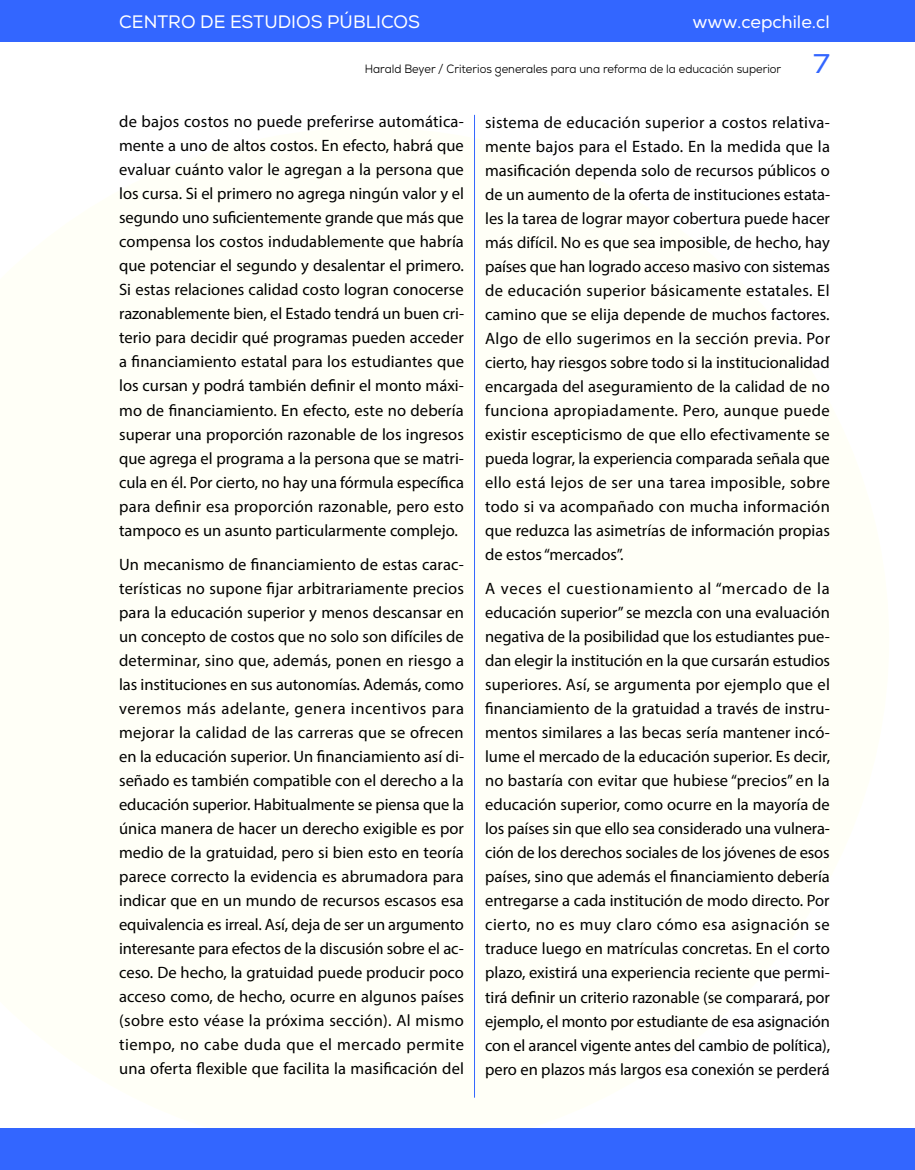
<style>
.page{position:relative;width:915px;height:1170px;background:#fff}
.page>*{position:absolute;margin:0;border:0;box-sizing:border-box;transform-origin:0 0}
.t1{font:27px "Nexa";color:#36f;scale:1.1 1}
.t2{font:18px "Nexa";color:#fff}
.t3{font:16.5px/24px "Myriad Pro";color:#000;text-align:justify}
.t4{font:12px "Nexa";color:#000;scale:.93 1}
</style>
<div class="page">
<hr style="left:474px;top:115px;width:1px;height:982px;background:#36f">
<div style="left:0;top:0;width:914px;height:41px;background:#36f"></div>
<div style="left:0;top:1128px;width:914px;height:41px;background:#36f"></div>
<p class="t2" style="left:119px;top:11px;width:302px">CENTRO DE ESTUDIOS PÚBLICOS</p>
<p class="t4" style="left:365px;top:62px;width:449px">Harald Beyer / Criterios generales para una reforma de la educación superior</p>
<p class="t2" style="left:692px;top:11px;width:139px">www.cepchile.cl</p>
<h1 class="t1" style="left:812px;top:47px;width:17px">7</h1>
<p class="t3" style="left:119px;top:109px;width:346px">de bajos costos no puede preferirse automática&shy;mente a uno de altos costos. En efecto, habrá que evaluar cuánto valor le agregan a la persona que los cursa. Si el primero no agrega ningún valor y el segundo uno suficientemente grande que más que compensa los costos indudablemente que habría que potenciar el segundo y desalentar el primero.<br>Si estas relaciones calidad costo logran conocerse razonablemente bien, el Estado tendrá un buen cri&shy;terio para decidir qué programas pueden acceder a financiamiento estatal para los estudiantes que los cursan y podrá también definir el monto máxi&shy;mo de financiamiento. En efecto, este no debería superar una proporción razonable de los ingresos que agrega el programa a la persona que se matri&shy;cula en él. Por cierto, no hay una fórmula específica para definir esa proporción razonable, pero esto tampoco es un asunto particularmente complejo.</p>
<p class="t3" style="left:119px;top:552px;width:346px">Un mecanismo de financiamiento de estas carac&shy;terísticas no supone fijar arbitrariamente precios para la educación superior y menos descansar en un concepto de costos que no solo son difíciles de determinar, sino que, además, ponen en riesgo a las instituciones en sus autonomías. Además, como veremos más adelante, genera incentivos para mejorar la calidad de las carreras que se ofrecen en la educación superior. Un financiamiento así di&shy;señado es también compatible con el derecho a la educación superior. Habitualmente se piensa que la única manera de hacer un derecho exigible es por medio de la gratuidad, pero si bien esto en teoría parece correcto la evidencia es abrumadora para indicar que en un mundo de recursos escasos esa equivalencia es irreal. Así, deja de ser un argumento interesante para efectos de la discusión sobre el ac&shy;ceso. De hecho, la gratuidad puede producir poco acceso como, de hecho, ocurre en algunos países (sobre esto véase la próxima sección). Al mismo tiempo, no cabe duda que el mercado permite una oferta flexible que facilita la masificación del</p>
<p class="t3" style="left:485px;top:110px;width:346px">sistema de educación superior a costos relativa&shy;mente bajos para el Estado. En la medida que la masificación dependa solo de recursos públicos o de un aumento de la oferta de instituciones estata&shy;les la tarea de lograr mayor cobertura puede hacer más difícil. No es que sea imposible, de hecho, hay países que han logrado acceso masivo con sistemas de educación superior básicamente estatales. El camino que se elija depende de muchos factores.<br>Algo de ello sugerimos en la sección previa. Por cierto, hay riesgos sobre todo si la institucionalidad encargada del aseguramiento de la calidad de no funciona apropiadamente. Pero, aunque puede existir escepticismo de que ello efectivamente se pueda lograr, la experiencia comparada señala que ello está lejos de ser una tarea imposible, sobre todo si va acompañado con mucha información que reduzca las asimetrías de información propias de estos “mercados”.</p>
<p class="t3" style="left:485px;top:576px;width:346px">A veces el cuestionamiento al “mercado de la educación superior” se mezcla con una evaluación negativa de la posibilidad que los estudiantes pue&shy;dan elegir la institución en la que cursarán estudios superiores. Así, se argumenta por ejemplo que el financiamiento de la gratuidad a través de instru&shy;mentos similares a las becas sería mantener incó&shy;lume el mercado de la educación superior. Es decir, no bastaría con evitar que hubiese “precios” en la educación superior, como ocurre en la mayoría de los países sin que ello sea considerado una vulnera&shy;ción de los derechos sociales de los jóvenes de esos países, sino que además el financiamiento debería entregarse a cada institución de modo directo. Por cierto, no es muy claro cómo esa asignación se traduce luego en matrículas concretas. En el corto plazo, existirá una experiencia reciente que permi&shy;tirá definir un criterio razonable (se comparará, por ejemplo, el monto por estudiante de esa asignación con el arancel vigente antes del cambio de política), pero en plazos más largos esa conexión se perderá</p>
</div>
